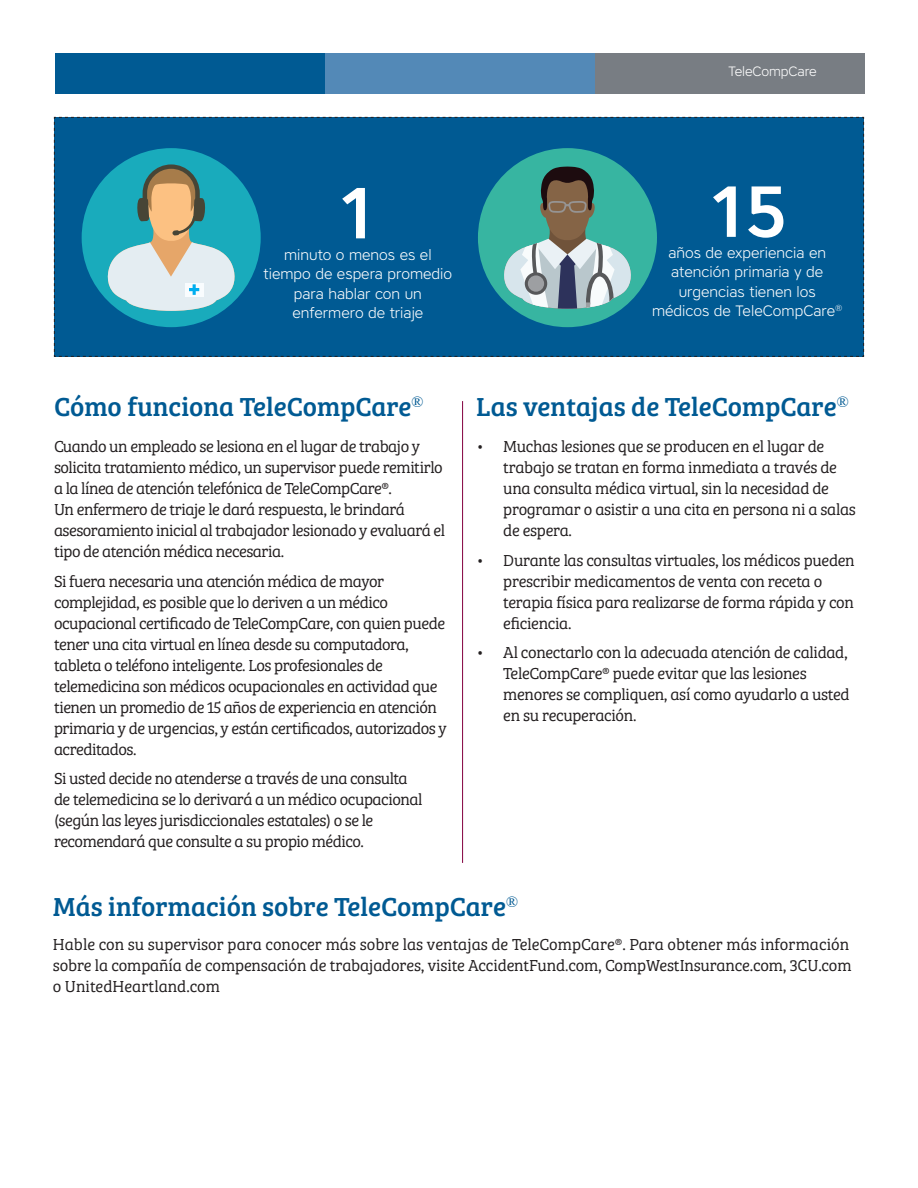
<style>
.page{position:relative;width:918px;height:1188px;background:#fff}
.page>*{position:absolute;margin:0;border:0;box-sizing:border-box;transform-origin:0 0}
.pull_quote_-_call_ou{font:500 72px "Core Sans A55";color:#fff}
.h4__Paragraph_headi{font:27px "Bree Serif";color:#005a93}
.p__paragraphs{font:16.5px/21px "Bree Serif Lt";letter-spacing:-.03em;color:#231f20}
.p__paragraphs-2{font:16.5px/21px "Bree Serif Lt";letter-spacing:-.01em;color:#231f20}
.pull_quote_-_call_ou-2{font:300 15px/19.5px "Core Sans A35";color:#fff;text-align:center}
.t1{font:300 13.5px "Core Sans A35";letter-spacing:-.01em;color:#fff}
</style>
<div class="page">
<div style="left:55px;top:54px;width:270px;height:40px;background:#005a93"></div>
<div style="left:325px;top:54px;width:270px;height:40px;background:#5389b7"></div>
<div style="left:595px;top:54px;width:270px;height:40px;background:#787d83"></div>
<hr style="left:462px;top:401px;width:1px;height:462px;background:#83013e">
<svg style="left:54px;top:117px;width:810px;height:240px;background:#1a6f97"></svg>
<p class="t1" style="left:728px;top:62px;width:90px">TeleCompCare</p>
<p class="pull_quote_-_call_ou" style="left:336px;top:166px;width:46px">1</p>
<p class="pull_quote_-_call_ou" style="left:707px;top:165px;width:83px">15</p>
<p class="pull_quote_-_call_ou-2" style="left:264px;top:244px;width:190px">minuto o menos es el tiempo de espera promedio para hablar con un enfermero de triaje</p>
<p class="pull_quote_-_call_ou-2" style="left:652px;top:243px;width:192px">años de experiencia en atención primaria y de urgencias tienen los médicos de TeleCompCare<sup>®</sup></p>
<p class="h4__Paragraph_headi" style="left:54px;top:387px;width:371px">Cómo funciona TeleCompCare<sup>®</sup></p>
<p class="h4__Paragraph_headi" style="left:476px;top:387px;width:374px">Las ventajas de TeleCompCare<sup>®</sup></p>
<p class="p__paragraphs" style="left:54px;top:435px;width:393px">Cuando un empleado se lesiona en el lugar de trabajo y solicita tratamiento médico, un supervisor puede remitirlo a la línea de atención telefónica de TeleCompCare®.<br>Un enfermero de triaje le dará respuesta, le brindará asesoramiento inicial al trabajador lesionado y evaluará el tipo de atención médica necesaria.</p>
<p class="p__paragraphs" style="left:54px;top:570px;width:394px">Si fuera necesaria una atención médica de mayor complejidad, es posible que lo deriven a un médico ocupacional certificado de TeleCompCare, con quien puede tener una cita virtual en línea desde su computadora, tableta o teléfono inteligente. Los profesionales de telemedicina son médicos ocupacionales en actividad que tienen un promedio de 15 años de experiencia en atención primaria y de urgencias, y están certificados, autorizados y acreditados.</p>
<p class="p__paragraphs" style="left:54px;top:767px;width:370px">Si usted decide no atenderse a través de una consulta de telemedicina se lo derivará a un médico ocupacional (según las leyes jurisdiccionales estatales) o se le recomendará que consulte a su propio médico.</p>
<p class="p__paragraphs" style="left:503px;top:435px;width:354px;text-indent:-27px">• Muchas lesiones que se producen en el lugar de trabajo se tratan en forma inmediata a través de una consulta médica virtual, sin la necesidad de programar o asistir a una cita en persona ni a salas de espera.</p>
<p class="p__paragraphs" style="left:503px;top:549px;width:353px;text-indent:-27px">• Durante las consultas virtuales, los médicos pueden prescribir medicamentos de venta con receta o terapia física para realizarse de forma rápida y con eficiencia.</p>
<p class="p__paragraphs" style="left:503px;top:641px;width:348px;text-indent:-27px">• Al conectarlo con la adecuada atención de calidad, TeleCompCare® puede evitar que las lesiones menores se compliquen, así como ayudarlo a usted en su recuperación.</p>
<p class="h4__Paragraph_headi" style="left:53px;top:887px;width:467px">Más información sobre TeleCompCare<sup>®</sup></p>
<p class="p__paragraphs-2" style="left:53px;top:933px;width:800px">Hable con su supervisor para conocer más sobre las ventajas de TeleCompCare®. Para obtener más información sobre la compañía de compensación de trabajadores, visite AccidentFund.com, CompWestInsurance.com, 3CU.com o UnitedHeartland.com</p>
</div>
